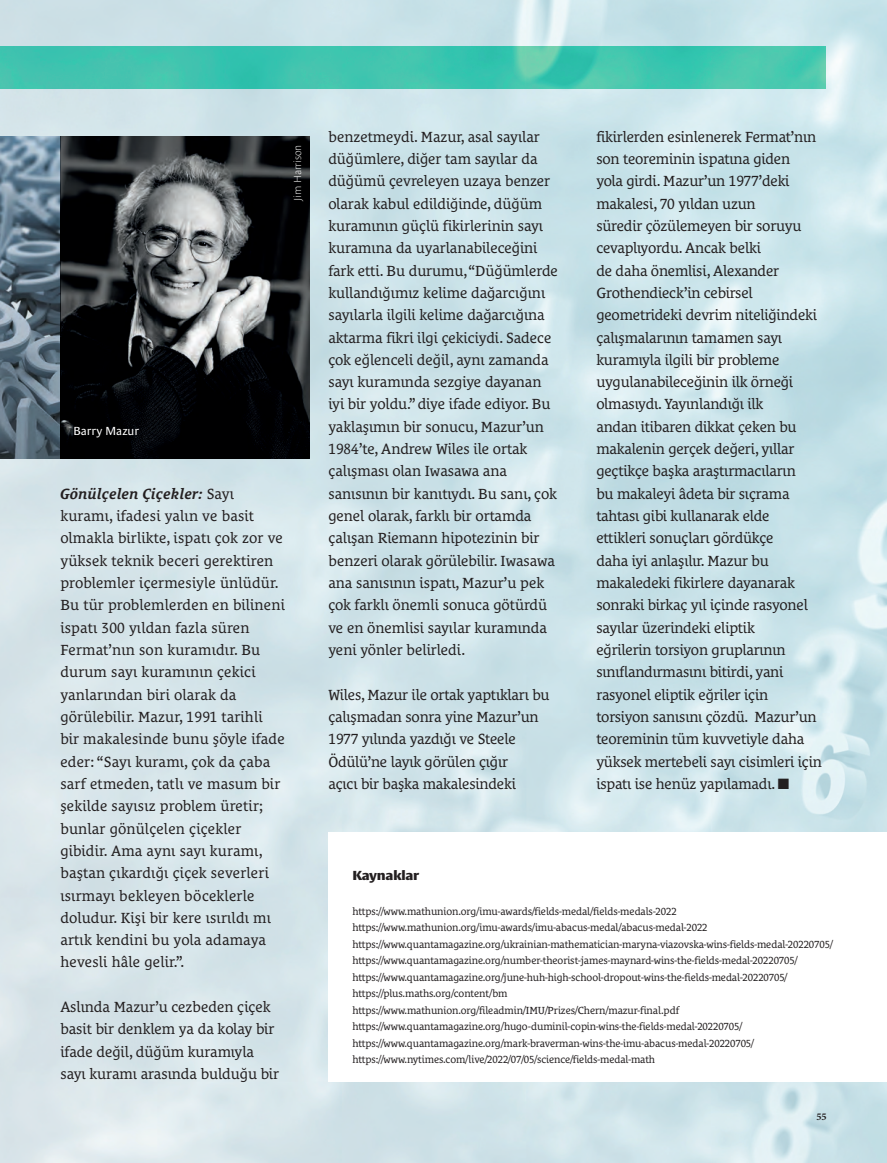
<style>
.page{position:relative;width:887px;height:1163px;background:#fff}
.page>*{position:absolute;margin:0;border:0;box-sizing:border-box;transform-origin:0 0}
.t1{font:15px/22.4px "Le Monde Courrier Pro";letter-spacing:-.01em;color:#231f20}
.t2{font:15px/22.4px "Le Monde Courrier Pro";letter-spacing:.01em;color:#231f20}
.t3{font:700 expanded 13.5px "Le Monde Sans Pro";letter-spacing:-.02em;color:#231f20}
.t4{font:12px "Le Monde Sans Pro";letter-spacing:-.01em;color:#fff}
.t5{font:10.5px/16.5px "Le Monde Courrier Pro";letter-spacing:-.01em;color:#231f20}
.t6{font:300 expanded 10.5px "Le Monde Sans Pro";letter-spacing:-.02em;color:#fff}
.t7{font:700 10.35px "Minion Pro";color:#231f20}
.s1{font-weight:700;font-style:italic}
</style>
<div class="page">
<img style="left:0;top:0;width:886px;height:1163px">
<svg style="left:0;top:46px;width:825px;height:43px;fill:#40c5af"></svg>
<img style="left:0;top:137px;width:309px;height:321px">
<div style="left:328px;top:833px;width:558px;height:249px;background:#fff"></div>
<p class="t6" style="left:289px;top:201px;width:58px;rotate:-90deg">Jim Harrison</p>
<p class="t4" style="left:73px;top:421px;width:67px">Barry Mazur</p>
<p class="t2" style="left:60px;top:481px;width:226px"><span class="s1">Gönülçelen Çiçekler:</span> Sayı kuramı, ifadesi yalın ve basit olmakla birlikte, ispatı çok zor ve yüksek teknik beceri gerektiren problemler içermesiyle ünlüdür.<br>Bu tür problemlerden en bilineni ispatı 300 yıldan fazla süren<br>Fermat’nın son kuramıdır. Bu durum sayı kuramının çekici yanlarından biri olarak da görülebilir. Mazur, 1991 tarihli bir makalesinde bunu şöyle ifade eder: “Sayı kuramı, çok da çaba sarf etmeden, tatlı ve masum bir şekilde sayısız problem üretir; bunlar gönülçelen çiçekler gibidir. Ama aynı sayı kuramı, baştan çıkardığı çiçek severleri ısırmayı bekleyen böceklerle doludur. Kişi bir kere ısırıldı mı artık kendini bu yola adamaya hevesli hâle gelir.”.</p>
<p class="t1" style="left:60px;top:994px;width:220px">Aslında Mazur’u cezbeden çiçek basit bir denklem ya da kolay bir ifade değil, düğüm kuramıyla sayı kuramı arasında bulduğu bir</p>
<p class="t1" style="left:328px;top:124px;width:231px">benzetmeydi. Mazur, asal sayılar düğümlere, diğer tam sayılar da düğümü çevreleyen uzaya benzer olarak kabul edildiğinde, düğüm kuramının güçlü fikirlerinin sayı kuramına da uyarlanabileceğini fark etti. Bu durumu, “Düğümlerde kullandığımız kelime dağarcığını sayılarla ilgili kelime dağarcığına aktarma fikri ilgi çekiciydi. Sadece çok eğlenceli değil, aynı zamanda sayı kuramında sezgiye dayanan iyi bir yoldu.” diye ifade ediyor. Bu yaklaşımın bir sonucu, Mazur’un 1984’te, Andrew Wiles ile ortak çalışması olan Iwasawa ana sanısının bir kanıtıydı. Bu sanı, çok genel olarak, farklı bir ortamda çalışan Riemann hipotezinin bir benzeri olarak görülebilir. Iwasawa ana sanısının ispatı, Mazur’u pek çok farklı önemli sonuca götürdü ve en önemlisi sayılar kuramında yeni yönler belirledi.</p>
<p class="t1" style="left:328px;top:682px;width:223px">Wiles, Mazur ile ortak yaptıkları bu çalışmadan sonra yine Mazur’un<br>1977 yılında yazdığı ve Steele<br>Ödülü’ne layık görülen çığır<br>açıcı bir başka makalesindeki</p>
<p class="t1" style="left:596px;top:124px;width:227px">fikirlerden esinlenerek Fermat’nın son teoreminin ispatına giden<br>yola girdi. Mazur’un 1977’deki makalesi, 70 yıldan uzun<br>süredir çözülemeyen bir soruyu cevaplıyordu. Ancak belki<br>de daha önemlisi, Alexander<br>Grothendieck’in cebirsel geometrideki devrim niteliğindeki çalışmalarının tamamen sayı kuramıyla ilgili bir probleme uygulanabileceğinin ilk örneği olmasıydı. Yayınlandığı ilk<br>andan itibaren dikkat çeken bu makalenin gerçek değeri, yıllar geçtikçe başka araştırmacıların<br>bu makaleyi âdeta bir sıçrama tahtası gibi kullanarak elde ettikleri sonuçları gördükçe<br>daha iyi anlaşılır. Mazur bu makaledeki fikirlere dayanarak sonraki birkaç yıl içinde rasyonel sayılar üzerindeki eliptik<br>eğrilerin torsiyon gruplarının sınıflandırmasını bitirdi, yani rasyonel eliptik eğriler için torsiyon sanısını çözdü. Mazur’un teoreminin tüm kuvvetiyle daha yüksek mertebeli sayı cisimleri için ispatı ise henüz yapılamadı. ■</p>
<p class="t3" style="left:352px;top:866px;width:69px">Kaynaklar</p>
<p class="t5" style="left:352px;top:902px;width:481px">https://www.mathunion.org/imu-awards/fields-medal/fields-medals-2022 https://www.mathunion.org/imu-awards/imu-abacus-medal/abacus-medal-2022 https://www.quantamagazine.org/ukrainian-mathematician-maryna-viazovska-wins-fields-medal-20220705/ https://www.quantamagazine.org/number-theorist-james-maynard-wins-the-fields-medal-20220705/ https://www.quantamagazine.org/june-huh-high-school-dropout-wins-the-fields-medal-20220705/ https://plus.maths.org/content/bm https://www.mathunion.org/fileadmin/IMU/Prizes/Chern/mazur-final.pdf https://www.quantamagazine.org/hugo-duminil-copin-wins-the-fields-medal-20220705/ https://www.quantamagazine.org/mark-braverman-wins-the-imu-abacus-medal-20220705/ https://www.nytimes.com/live/2022/07/05/science/fields-medal-math</p>
<p class="t7" style="left:816px;top:1109px;width:12px">55</p>
</div>
